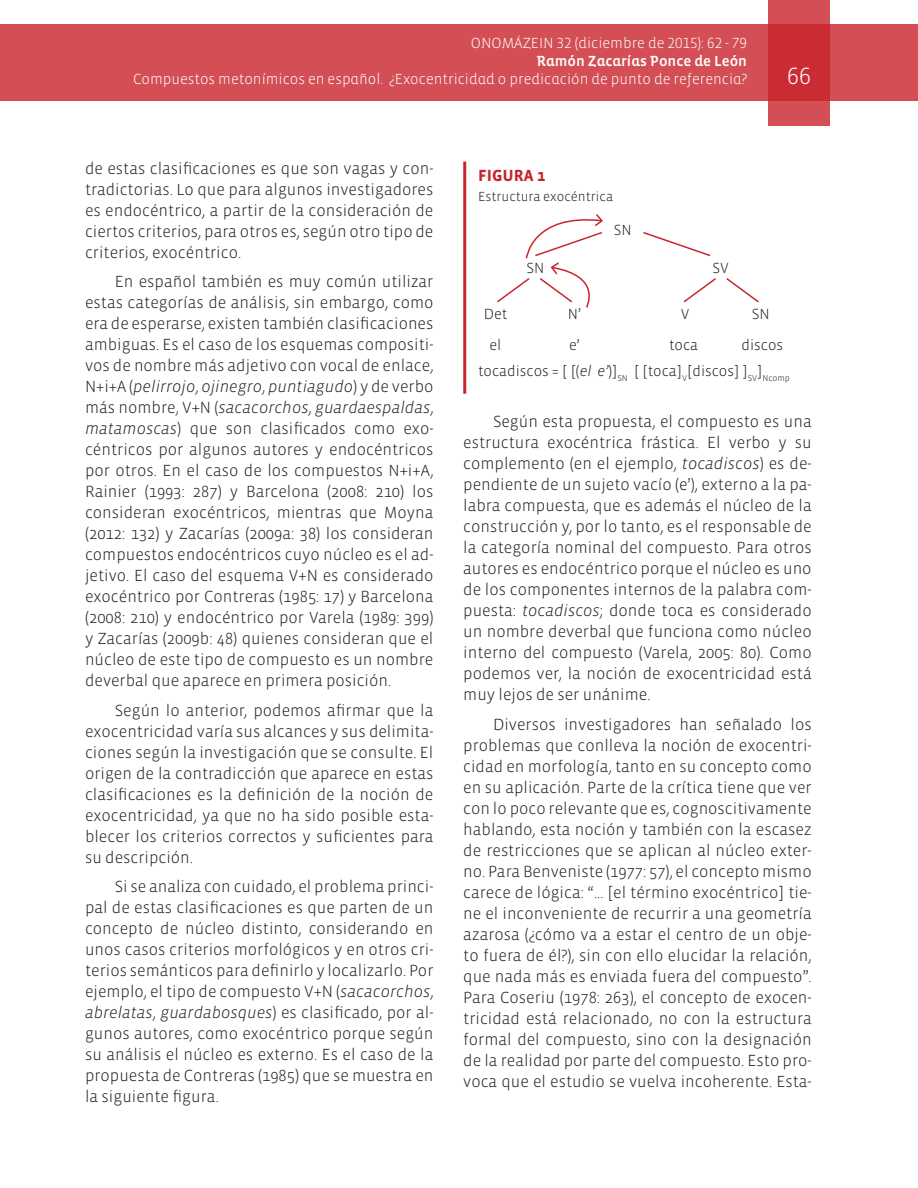
<style>
.page{position:relative;width:918px;height:1188px;background:#fff}
.page>*{position:absolute;margin:0;border:0;box-sizing:border-box;transform-origin:0 0}
.t1{font:300 24px "Vista Sans";color:#fff}
.Textos{font:300 16.5px/21px "Vista Sans";color:#231f20;text-align:justify}
.Título_Figuras{font:700 16.5px "Vista Sans";color:#c8242b}
.t2{font:300 15px "Vista Sans Alt";color:#fff}
.Textos-2{font:300 15px "Vista Sans";color:#231f20}
.t3{font:15px "Vista Sans Alt Med";color:#fff}
.Textos-3{font:300 13.5px "Vista Sans";color:#231f20}
.s1{font-style:italic}
</style>
<div class="page">
<div style="left:0;top:25px;width:918px;height:76px;background:#d34f55"></div>
<svg style="left:768px;top:0;width:62px;height:126px;background:#cd3940"></svg>
<hr style="left:463px;top:162px;width:3px;height:232px;background:#c8242b">
<svg style="left:683px;top:278px;width:33px;height:25px"></svg>
<svg style="left:643px;top:232px;width:68px;height:25px"></svg>
<svg style="left:726px;top:278px;width:33px;height:25px"></svg>
<svg style="left:497px;top:214px;width:106px;height:94px"></svg>
<p class="t2" style="left:471px;top:36px;width:278px">ONOMÁZEIN 32 (diciembre de 2015): 62 - 79</p>
<p class="t3" style="left:536px;top:54px;width:212px">Ramón Zacarías Ponce de León</p>
<p class="t2" style="left:133px;top:72px;width:616px">Compuestos metonímicos en español. ¿Exocentricidad o predicación de punto de referencia?</p>
<h1 class="t1" style="left:787px;top:64px;width:25px">66</h1>
<p class="Textos" style="left:85px;top:158px;width:350px">de estas clasificaciones es que son vagas y con&shy;tradictorias. Lo que para algunos investigadores es endocéntrico, a partir de la consideración de ciertos criterios, para otros es, según otro tipo de criterios, exocéntrico.</p>
<p class="Textos" style="left:85px;top:272px;width:350px;text-indent:30px">En español también es muy común utilizar estas categorías de análisis, sin embargo, como era de esperarse, existen también clasificaciones ambiguas. Es el caso de los esquemas compositi&shy;vos de nombre más adjetivo con vocal de enlace, N+i+A (<span class="s1">pelirrojo</span>, <span class="s1">ojinegro</span>, <span class="s1">puntiagudo</span>) y de verbo más nombre, V+N (<span class="s1">sacacorchos</span>, <span class="s1">guardaespaldas</span>, <span class="s1">matamoscas</span>) que son clasificados como exo&shy;céntricos por algunos autores y endocéntricos por otros. En el caso de los compuestos N+i+A, Rainier (1993: 287) y Barcelona (2008: 210) los consideran exocéntricos, mientras que Moyna (2012: 132) y Zacarías (2009a: 38) los consideran compuestos endocéntricos cuyo núcleo es el ad&shy;jetivo. El caso del esquema V+N es considerado exocéntrico por Contreras (1985: 17) y Barcelona (2008: 210) y endocéntrico por Varela (1989: 399) y Zacarías (2009b: 48) quienes consideran que el núcleo de este tipo de compuesto es un nombre deverbal que aparece en primera posición.</p>
<p class="Textos" style="left:85px;top:700px;width:350px;text-indent:30px">Según lo anterior, podemos afirmar que la exocentricidad varía sus alcances y sus delimita&shy;ciones según la investigación que se consulte. El origen de la contradicción que aparece en estas clasificaciones es la definición de la noción de exocentricidad, ya que no ha sido posible esta&shy;blecer los criterios correctos y suficientes para su descripción.</p>
<p class="Textos" style="left:85px;top:877px;width:350px;text-indent:30px">Si se analiza con cuidado, el problema princi&shy;pal de estas clasificaciones es que parten de un concepto de núcleo distinto, considerando en unos casos criterios morfológicos y en otros cri&shy;terios semánticos para definirlo y localizarlo. Por ejemplo, el tipo de compuesto V+N (<span class="s1">sacacorchos</span>, <span class="s1">abrelatas</span>, <span class="s1">guardabosques</span>) es clasificado, por al&shy;gunos autores, como exocéntrico porque según su análisis el núcleo es externo. Es el caso de la propuesta de Contreras (1985) que se muestra en la siguiente figura.</p>
<p class="Título_Figuras" style="left:478px;top:167px;width:69px">FIGURA 1</p>
<p class="Textos-3" style="left:478px;top:190px;width:137px">Estructura exocéntrica</p>
<p class="Textos-2" style="left:614px;top:223px;width:19px">SN</p>
<p class="Textos-2" style="left:526px;top:260px;width:19px">SN</p>
<p class="Textos-2" style="left:713px;top:260px;width:18px">SV</p>
<p class="Textos-2" style="left:568px;top:306px;width:15px">N’</p>
<p class="Textos-2" style="left:752px;top:306px;width:19px">SN</p>
<p class="Textos-2" style="left:569px;top:337px;width:12px">e’</p>
<p class="Textos-2" style="left:741px;top:337px;width:43px">discos</p>
<p class="Textos-2" style="left:484px;top:306px;width:25px">Det</p>
<p class="Textos-2" style="left:681px;top:306px;width:10px">V</p>
<p class="Textos-2" style="left:490px;top:337px;width:13px">el</p>
<p class="Textos-2" style="left:669px;top:337px;width:31px">toca</p>
<p class="Textos-2" style="left:478px;top:363px;width:313px">tocadiscos = [ [(<span class="s1">el e’</span>)]<sub>SN</sub> [ [toca]<sub>V</sub>[discos] ]<sub>SV</sub>]<sub>Ncomp</sub></p>
<p class="Textos" style="left:463px;top:412px;width:350px;text-indent:30px">Según esta propuesta, el compuesto es una estructura exocéntrica frástica. El verbo y su complemento (en el ejemplo, <span class="s1">tocadiscos</span>) es de&shy;pendiente de un sujeto vacío (e’), externo a la pa&shy;labra compuesta, que es además el núcleo de la construcción y, por lo tanto, es el responsable de la categoría nominal del compuesto. Para otros autores es endocéntrico porque el núcleo es uno de los componentes internos de la palabra com&shy;puesta: <span class="s1">tocadiscos</span>; donde toca es considerado un nombre deverbal que funciona como núcleo interno del compuesto (Varela, 2005: 80). Como podemos ver, la noción de exocentricidad está muy lejos de ser unánime.</p>
<p class="Textos" style="left:463px;top:714px;width:350px;text-indent:30px">Diversos investigadores han señalado los problemas que conlleva la noción de exocentri&shy;cidad en morfología, tanto en su concepto como en su aplicación. Parte de la crítica tiene que ver con lo poco relevante que es, cognoscitivamente hablando, esta noción y también con la escasez de restricciones que se aplican al núcleo exter&shy;no. Para Benveniste (1977: 57), el concepto mismo carece de lógica: “... [el término exocéntrico] tie&shy;ne el inconveniente de recurrir a una geometría azarosa (¿cómo va a estar el centro de un obje&shy;to fuera de él?), sin con ello elucidar la relación, que nada más es enviada fuera del compuesto”.<br>Para Coseriu (1978: 263), el concepto de exocen&shy;tricidad está relacionado, no con la estructura formal del compuesto, sino con la designación de la realidad por parte del compuesto. Esto pro&shy;voca que el estudio se vuelva incoherente. Esta-</p>
</div>
